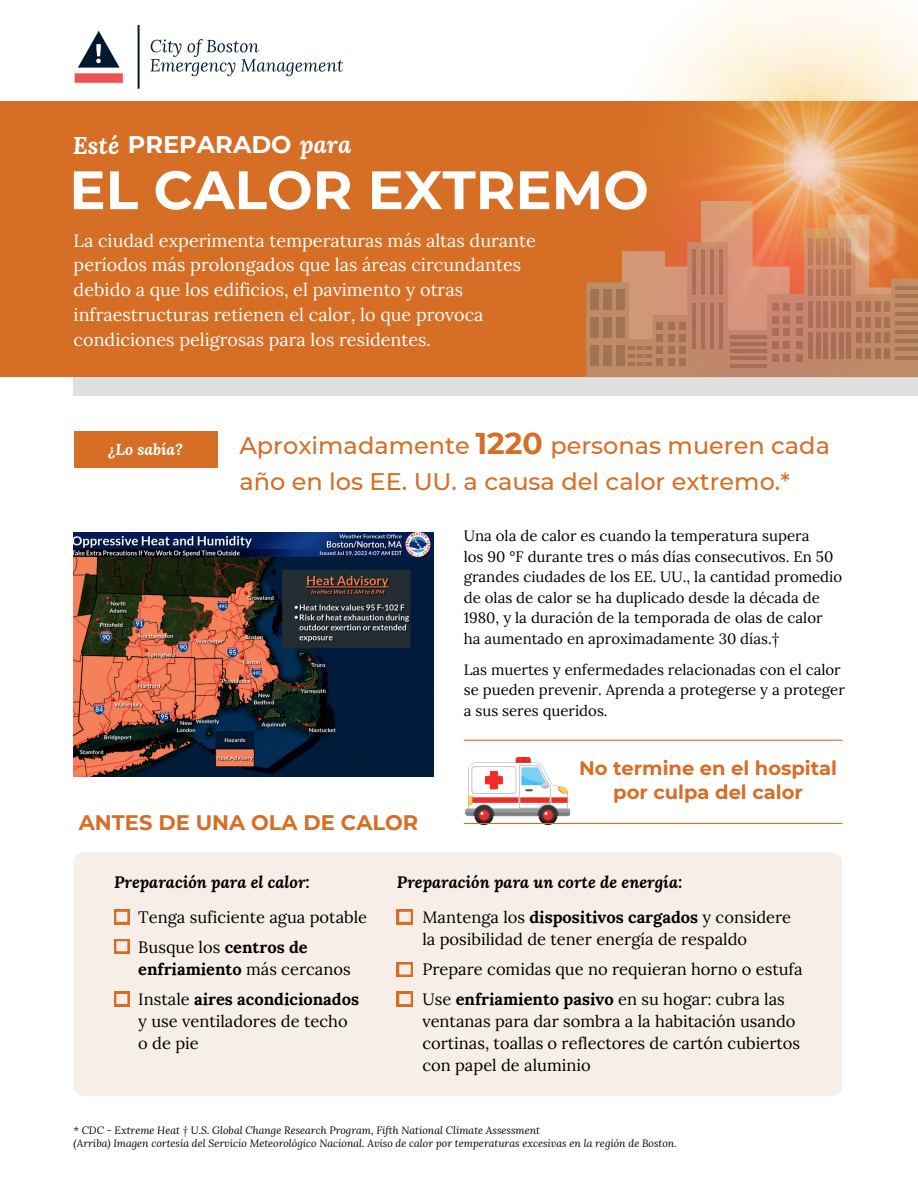
<style>
.page{position:relative;width:918px;height:1188px;background:#fff}
.page>*{position:absolute;margin:0;border:0;box-sizing:border-box;transform-origin:0 0}
.t1{font:700 54px "Montserrat";color:#fff}
.t2{font:500 24px "Montserrat";color:#d66e26}
.t3{font:700 24px "Montserrat";color:#fff}
.t4{font:700 21px "Montserrat";color:#d66e26}
.t5{font:700 19.5px/24.3px "Montserrat";color:#d66e26;text-align:center}
.t6{font:18px/24.8px "Lora";color:#fff}
.t7{font:16.5px/30px "Lora";color:#000}
.t8{font:italic 700 16.5px/34.8px "Lora";color:#000}
.t9{font:700 16.5px/30px "Lora";color:#000}
.t10{font:italic 700 15.75px "Lora";color:#fff}
.t11{font:15px/20.7px "Lora";color:#000}
.t12{font:italic 10.5px/13px "Lora";color:#000}
.s1{font-family:"Lora";font-style:italic}
.s2{font-weight:700;font-size:30px}
.s3{font-weight:400;font-style:normal}
.s4{font-style:normal}
.s5{font-weight:700}
.s6{font-weight:400}
</style>
<div class="page">
<img style="left:74px;top:24px;width:270px;height:65px">
<div style="left:74px;top:365px;width:844px;height:31px;background:#dedfdf"></div>
<div style="left:0;top:102px;width:918px;height:275px;background:#d66e26"></div>
<div style="left:74px;top:431px;width:143px;height:36px;background:#d66e26"></div>
<svg style="left:586px;top:282px;width:332px;height:95px"></svg>
<div style="left:591px;top:289px;width:8px;height:21px;background:#a37153"></div>
<div style="left:591px;top:317px;width:8px;height:20px;background:#a37153"></div>
<div style="left:591px;top:345px;width:8px;height:20px;background:#a37153"></div>
<img style="left:597px;top:0;width:321px;height:376px">
<img style="left:74px;top:532px;width:360px;height:244px">
<div style="left:74px;top:852px;width:768px;height:244px;background:#f7efe7"></div>
<svg style="left:114px;top:910px;width:16px;height:14px"></svg>
<svg style="left:114px;top:939px;width:16px;height:15px"></svg>
<svg style="left:114px;top:992px;width:16px;height:14px"></svg>
<svg style="left:397px;top:910px;width:16px;height:14px"></svg>
<svg style="left:397px;top:962px;width:16px;height:15px"></svg>
<svg style="left:397px;top:992px;width:16px;height:14px"></svg>
<hr style="left:464px;top:740px;width:378px;height:1px;background:#d66e26">
<img style="left:466px;top:758px;width:104px;height:65px">
<hr style="left:464px;top:823px;width:378px;height:1px;background:#d66e26">
<h2 class="t3" style="left:73px;top:127px;width:280px"><span class="s1">Esté</span> PREPARADO <span class="s1">para</span></h2>
<h1 class="t1" style="left:69px;top:151px;width:581px">EL CALOR EXTREMO</h1>
<p class="t6" style="left:74px;top:227px;width:464px">La ciudad experimenta temperaturas más altas durante períodos más prolongados que las áreas circundantes debido a que los edificios, el pavimento y otras infraestructuras retienen el calor, lo que provoca condiciones peligrosas para los residentes.</p>
<p class="t10" style="left:108px;top:438px;width:76px">¿Lo sabía?</p>
<h2 class="t2" style="left:239px;top:429px;width:592px">Aproximadamente <span class="s2">1220</span> personas mueren cada</h2>
<h2 class="t2" style="left:239px;top:465px;width:552px">año en los EE. UU. a causa del calor extremo.*</h2>
<p class="t11" style="left:464px;top:524px;width:380px">Una ola de calor es cuando la temperatura supera<br>los 90 °F durante tres o más días consecutivos. En 50 grandes ciudades de los EE. UU., la cantidad promedio de olas de calor se ha duplicado desde la década de 1980, y la duración de la temporada de olas de calor ha aumentado en aproximadamente 30 días.†</p>
<p class="t11" style="left:464px;top:658px;width:383px">Las muertes y enfermedades relacionadas con el calor se pueden prevenir. Aprenda a protegerse y a proteger a sus seres queridos.</p>
<h3 class="t5" style="left:579px;top:755px;width:260px">No termine en el hospital por culpa del calor</h3>
<h3 class="t4" style="left:79px;top:808px;width:341px">ANTES DE UNA OLA DE CALOR</h3>
<p class="t8" style="left:114px;top:864px;width:197px">Preparación para el calor:</p>
<p class="t8" style="left:422px;top:864px;width:370px;text-indent:-25px">Preparación para un corte de energía:<br><span class="s3">Mantenga los</span> <span class="s4">dispositivos cargados</span> <span class="s3">y considere</span></p>
<p class="t7" style="left:422px;top:923px;width:382px">la posibilidad de tener energía de respaldo<br>Prepare comidas que no requieran horno o estufa<br>Use <span class="s5">enfriamiento pasivo</span> en su hogar: cubra las</p>
<p class="t7" style="left:422px;top:1009px;width:379px;line-height:22px">ventanas para dar sombra a la habitación usando cortinas, toallas o reflectores de cartón cubiertos con papel de aluminio</p>
<p class="t7" style="left:138px;top:901px;width:230px">Tenga suficiente agua potable<br>Busque los <span class="s5">centros de</span></p>
<p class="t9" style="left:138px;top:952px;width:222px">enfriamiento <span class="s6">más cercanos<br>Instale</span> aires acondicionados</p>
<p class="t7" style="left:138px;top:1009px;width:211px;line-height:22px">y use ventiladores de techo o de pie</p>
<p class="t12" style="left:74px;top:1123px;width:605px">* CDC - Extreme Heat † U.S. Global Change Research Program, Fifth National Climate Assessment<br>(Arriba) Imagen cortesía del Servicio Meteorológico Nacional. Aviso de calor por temperaturas excesivas en la región de Boston.</p>
</div>
